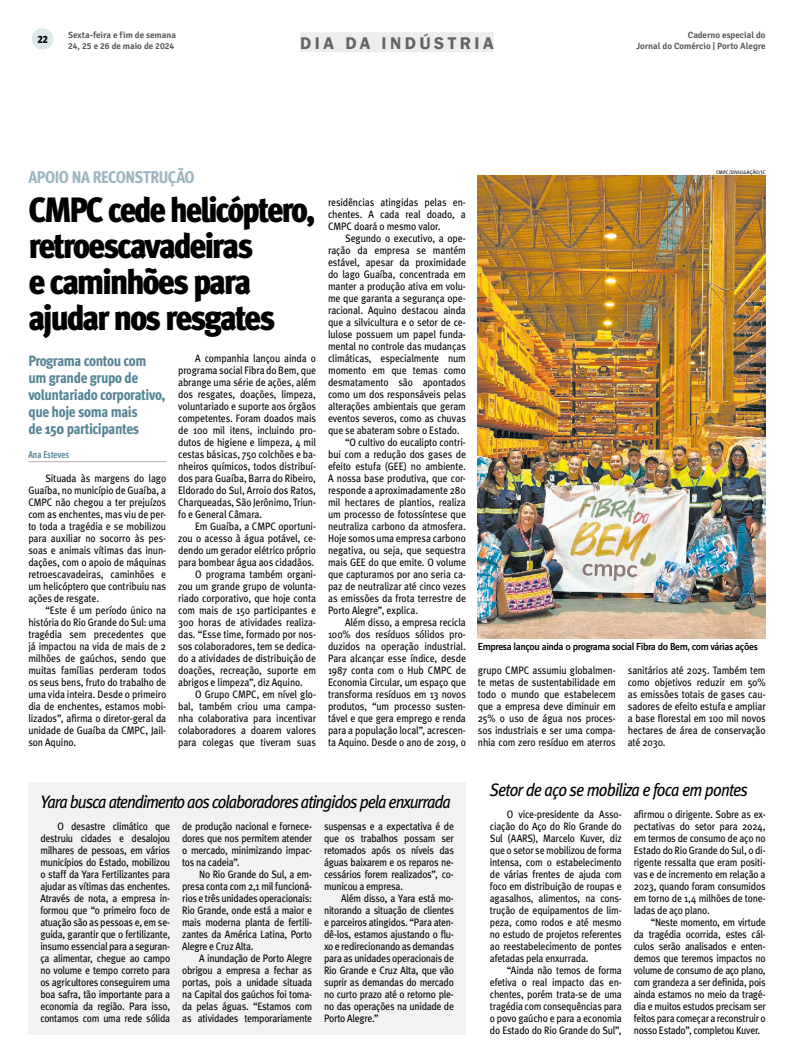
<style>
.page{position:relative;width:794px;height:1063px;background:#fff}
.page>*{position:absolute;margin:0;border:0;box-sizing:border-box;transform-origin:0 0}
.Abre{font:35.2px/36px "Meta Cond Black LF";letter-spacing:-.065em;color:#000}
.Retranca_2_1{font:italic 18px "Meta";letter-spacing:-.06em;color:#000;scale:.9 1}
.t1{font:600 17.4px "Franklin Gothic";letter-spacing:.2em;color:#636362}
.CARTOLA{font:800 17px "Meta Cond";letter-spacing:-.03em;color:#9db6c1}
.Linha_de_Apoio{font:800 15px/17px "Meta Cond";letter-spacing:-.025em;color:#568596}
.TEXTO{font:10.8px/12px "Meta";letter-spacing:-.015em;color:#000;text-align:justify;scale:.9 1}
.t2{font:10.7px "Meta Cond Black LF";color:#000}
.Legenda{font:500 10.6px "Zine Sans Dis";letter-spacing:-.04em;color:#000}
.Assinatura{font:700 10px "Meta Cond";letter-spacing:-.005em;color:#568596;scale:.9 1}
.t3{font:600 9px/10.8px "Signika";color:#565655;text-align:right}
.Crédito{font:5px "Meta Book Caps";color:#000}
</style>
<div class="page">
<div style="left:300px;top:32px;width:194px;height:20px;background:#ededec"></div>
<div style="left:32px;top:28px;width:21px;height:22px;background:#dee7ea;border-radius:50%"></div>
<div style="left:28px;top:782px;width:438px;height:252px;background:#f2f2f2"></div>
<hr style="left:28px;top:461px;width:138px;height:1px;background:#b2b2b2">
<img style="left:478px;top:175px;width:287px;height:463px">
<p class="t2" style="left:37px;top:33px;width:12px">22</p>
<p class="t3" style="left:68px;top:30px;width:109px">Sexta-feira e fim de semana</p>
<p class="t3" style="left:68px;top:41px;width:108px">24, 25 e 26 de maio de 2024</p>
<h3 class="t1" style="left:300px;top:33px;width:195px">DIA DA INDÚSTRIA</h3>
<p class="t3" style="left:636px;top:30px;width:131px">Caderno especial do<br>Jornal do Comércio | Porto Alegre</p>
<p class="CARTOLA" style="left:28px;top:167px;width:168px">APOIO NA RECONSTRUÇÃO</p>
<p class="Abre" style="left:28px;top:192px;width:289px">CMPC cede helicóptero, retroescavadeiras<br>e caminhões para ajudar nos resgates</p>
<p class="Linha_de_Apoio" style="left:28px;top:352px;width:139px">Programa contou com um grande grupo de voluntariado corporativo, que hoje soma mais<br>de 150 participantes</p>
<p class="Assinatura" style="left:28px;top:448px;width:47px">Ana Esteves</p>
<p class="TEXTO" style="left:28px;top:472px;width:155px;text-indent:17px">Situada às margens do lago Guaíba, no município de Guaíba, a CMPC não chegou a ter prejuízos com as enchentes, mas viu de per&shy;to toda a tragédia e se mobilizou para auxiliar no socorro às pes&shy;soas e animais vítimas das inun&shy;dações, com o apoio de máquinas retroescavadeiras, caminhões e um helicóptero que contribuiu nas ações de resgate.</p>
<p class="TEXTO" style="left:28px;top:604px;width:155px;text-indent:17px">“Este é um período único na história do Rio Grande do Sul: uma tragédia sem precedentes que já impactou na vida de mais de 2 milhões de gaúchos, sendo que muitas famílias perderam todos os seus bens, fruto do trabalho de uma vida inteira. Desde o primeiro dia de enchentes, estamos mobi&shy;lizados”, afirma o diretor-geral da unidade de Guaíba da CMPC, Jail&shy;son Aquino.</p>
<p class="TEXTO" style="left:178px;top:352px;width:155px;text-indent:17px">A companhia lançou ainda o programa social Fibra do Bem, que abrange uma série de ações, além dos resgates, doações, limpeza, voluntariado e suporte aos órgãos competentes. Foram doados mais de 100 mil itens, incluindo pro&shy;dutos de higiene e limpeza, 4 mil cestas básicas, 750 colchões e ba&shy;nheiros químicos, todos distribuí&shy;dos para Guaíba, Barra do Ribeiro, Eldorado do Sul, Arroio dos Ratos, Charqueadas, São Jerônimo, Triun&shy;fo e General Câmara.</p>
<p class="TEXTO" style="left:178px;top:520px;width:155px;text-indent:17px">Em Guaíba, a CMPC oportuni&shy;zou o acesso à água potável, ce&shy;dendo um gerador elétrico próprio para bombear água aos cidadãos.</p>
<p class="TEXTO" style="left:178px;top:568px;width:155px;text-indent:17px">O programa também organi&shy;zou um grande grupo de volunta&shy;riado corporativo, que hoje conta com mais de 150 participantes e 300 horas de atividades realiza&shy;das. “Esse time, formado por nos&shy;sos colaboradores, tem se dedica&shy;do a atividades de distribuição de doações, recreação, suporte em abrigos e limpeza”, diz Aquino.</p>
<p class="TEXTO" style="left:178px;top:688px;width:155px;text-indent:17px">O Grupo CMPC, em nível glo&shy;bal, também criou uma campa&shy;nha colaborativa para incentivar colaboradores a doarem valores para colegas que tiveram suas</p>
<p class="TEXTO" style="left:328px;top:196px;width:155px">residências atingidas pelas en&shy;chentes. A cada real doado, a CMPC doará o mesmo valor.</p>
<p class="TEXTO" style="left:328px;top:232px;width:155px;text-indent:17px">Segundo o executivo, a ope&shy;ração da empresa se mantém estável, apesar da proximidade do lago Guaíba, concentrada em manter a produção ativa em volu&shy;me que garanta a segurança ope&shy;racional. Aquino destacou ainda que a silvicultura e o setor de ce&shy;lulose possuem um papel funda&shy;mental no controle das mudanças climáticas, especialmente num momento em que temas como desmatamento são apontados como um dos responsáveis pelas alterações ambientais que geram eventos severos, como as chuvas que se abateram sobre o Estado.</p>
<p class="TEXTO" style="left:328px;top:436px;width:155px;text-indent:17px">“O cultivo do eucalipto contri&shy;bui com a redução dos gases de efeito estufa (GEE) no ambiente.<br>A nossa base produtiva, que cor&shy;responde a aproximadamente 280 mil hectares de plantios, realiza um processo de fotossíntese que neutraliza carbono da atmosfera.<br>Hoje somos uma empresa carbono negativa, ou seja, que sequestra mais GEE do que emite. O volume que capturamos por ano seria ca&shy;paz de neutralizar até cinco vezes as emissões da frota terrestre de Porto Alegre”, explica.</p>
<p class="TEXTO" style="left:328px;top:616px;width:155px;text-indent:17px">Além disso, a empresa recicla 100% dos resíduos sólidos pro&shy;duzidos na operação industrial.<br>Para alcançar esse índice, desde 1987 conta com o Hub CMPC de Economia Circular, um espaço que transforma resíduos em 13 novos produtos, “um processo susten&shy;tável e que gera emprego e renda para a população local”, acrescen&shy;ta Aquino. Desde o ano de 2019, o</p>
<p class="Crédito" style="left:716px;top:169px;width:51px">CMPC/DIVULGAÇÃO/JC</p>
<p class="Legenda" style="left:478px;top:641px;width:281px">Empresa lançou ainda o programa social Fibra do Bem, com várias ações</p>
<p class="TEXTO" style="left:478px;top:664px;width:155px">grupo CMPC assumiu globalmen&shy;te metas de sustentabilidade em todo o mundo que estabelecem que a empresa deve diminuir em 25% o uso de água nos proces&shy;sos industriais e ser uma compa&shy;nhia com zero resíduo em aterros</p>
<p class="TEXTO" style="left:628px;top:664px;width:155px">sanitários até 2025. Também tem como objetivos reduzir em 50% as emissões totais de gases cau&shy;sadores de efeito estufa e ampliar a base florestal em 100 mil novos hectares de área de conservação até 2030.</p>
<p class="Retranca_2_1" style="left:40px;top:792px;width:458px">Yara busca atendimento aos colaboradores atingidos pela enxurrada</p>
<p class="TEXTO" style="left:40px;top:820px;width:146px;text-indent:17px">O desastre climático que destruiu cidades e desalojou milhares de pessoas, em vários municípios do Estado, mobilizou o staff da Yara Fertilizantes para ajudar as vítimas das enchentes.<br>Através de nota, a empresa in&shy;formou que “o primeiro foco de atuação são as pessoas e, em se&shy;guida, garantir que o fertilizante, insumo essencial para a seguran&shy;ça alimentar, chegue ao campo no volume e tempo correto para os agricultores conseguirem uma boa safra, tão importante para a economia da região. Para isso, contamos com uma rede sólida</p>
<p class="TEXTO" style="left:182px;top:820px;width:146px">de produção nacional e fornece&shy;dores que nos permitem atender o mercado, minimizando impac&shy;tos na cadeia”.</p>
<p class="TEXTO" style="left:324px;top:820px;width:146px">suspensas e a expectativa é de que os trabalhos possam ser retomados após os níveis das águas baixarem e os reparos ne&shy;cessários forem realizados”, co&shy;municou a empresa.</p>
<p class="TEXTO" style="left:324px;top:892px;width:146px;text-indent:17px">Além disso, a Yara está mo&shy;nitorando a situação de clientes e parceiros atingidos. “Para aten&shy;dê-los, estamos ajustando o flu&shy;xo e redirecionando as demandas para as unidades operacionais de Rio Grande e Cruz Alta, que vão suprir as demandas do mercado no curto prazo até o retorno ple&shy;no das operações na unidade de Porto Alegre.”</p>
<p class="TEXTO" style="left:182px;top:868px;width:146px;text-indent:17px">No Rio Grande do Sul, a em&shy;presa conta com 2,1 mil funcioná&shy;rios e três unidades operacionais:<br>Rio Grande, onde está a maior e mais moderna planta de fertili&shy;zantes da América Latina, Porto Alegre e Cruz Alta.</p>
<p class="TEXTO" style="left:182px;top:952px;width:146px;text-indent:17px">A inundação de Porto Alegre obrigou a empresa a fechar as portas, pois a unidade situada na Capital dos gaúchos foi toma&shy;da pelas águas. “Estamos com as atividades temporariamente</p>
<p class="Retranca_2_1" style="left:490px;top:780px;width:288px">Setor de aço se mobiliza e foca em pontes</p>
<p class="TEXTO" style="left:490px;top:808px;width:148px;text-indent:17px">O vice-presidente da Asso&shy;ciação do Aço do Rio Grande do Sul (AARS), Marcelo Kuver, diz que o setor se mobilizou de forma intensa, com o estabelecimento de várias frentes de ajuda com foco em distribuição de roupas e agasalhos, alimentos, na cons&shy;trução de equipamentos de lim&shy;peza, como rodos e até mesmo no estudo de projetos referentes ao reestabelecimento de pontes afetadas pela enxurrada.</p>
<p class="TEXTO" style="left:490px;top:964px;width:148px;text-indent:17px">“Ainda não temos de forma efetiva o real impacto das en&shy;chentes, porém trata-se de uma tragédia com consequências para o povo gaúcho e para a economia do Estado do Rio Grande do Sul”,</p>
<p class="TEXTO" style="left:634px;top:808px;width:148px">afirmou o dirigente. Sobre as ex&shy;pectativas do setor para 2024, em termos de consumo de aço no Estado do Rio Grande do Sul, o di&shy;rigente ressalta que eram positi&shy;vas e de incremento em relação a 2023, quando foram consumidos em torno de 1,4 milhões de tone&shy;ladas de aço plano.</p>
<p class="TEXTO" style="left:634px;top:916px;width:148px;text-indent:17px">“Neste momento, em virtude da tragédia ocorrida, estes cál&shy;culos serão analisados e enten&shy;demos que teremos impactos no volume de consumo de aço plano, com grandeza a ser definida, pois ainda estamos no meio da tragé&shy;dia e muitos estudos precisam ser feitos para começar a reconstruir o nosso Estado”, completou Kuver.</p>
</div>
